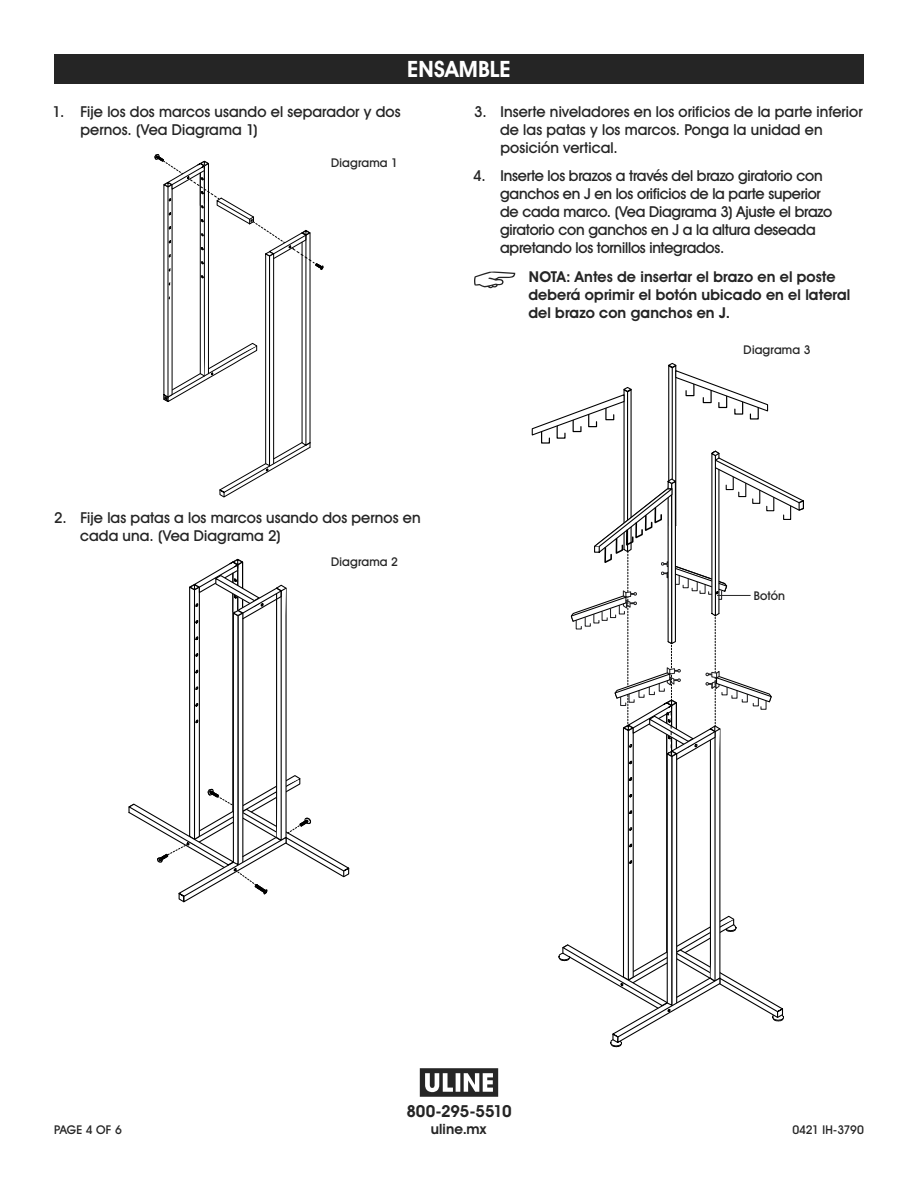
<style>
.page{position:relative;width:918px;height:1188px;background:#fff}
.page>*{position:absolute;margin:0;border:0;box-sizing:border-box;transform-origin:0 0}
.t1{font:700 22.5px "Uline Two Knine";letter-spacing:.01em;color:#fff}
.t2{font:700 16.5px "Uline Two Knine";letter-spacing:-.015em;color:#252525}
.t3{font:15px/18px "Uline Two Knine";letter-spacing:-.01em;color:#252525}
.t4{font:700 15px/18px "Uline Two Knine";letter-spacing:.005em;color:#252525}
.t5{font:700 14.25px "Uline Two Knine";letter-spacing:.01em;color:#252525}
.t6{font:12px "Uline Two Knine";letter-spacing:.015em;color:#252525}
.t7{font:12px "Uline Two Knine";letter-spacing:-.01em;color:#252525}
</style>
<div class="page">
<div style="left:54px;top:54px;width:810px;height:30px;background:#252525"></div>
<svg style="left:474px;top:271px;width:41px;height:17px"></svg>
<svg style="left:128px;top:558px;width:222px;height:345px"></svg>
<svg style="left:154px;top:154px;width:170px;height:344px"></svg>
<svg style="left:531px;top:362px;width:273px;height:686px"></svg>
<hr style="left:717px;top:595px;width:34px;height:1px;background:#252525">
<svg style="left:420px;top:1068px;width:78px;height:29px"></svg>
<h1 class="t1" style="left:407px;top:56px;width:105px">ENSAMBLE</h1>
<p class="t3" style="left:81px;top:102px;width:322px;text-indent:-28px">1. Fije los dos marcos usando el separador y dos pernos. (Vea Diagrama 1)</p>
<p class="t6" style="left:331px;top:155px;width:68px">Diagrama 1</p>
<p class="t3" style="left:500px;top:102px;width:364px;text-indent:-26px">3. Inserte niveladores en los orificios de la parte inferior de las patas y los marcos. Ponga la unidad en posición vertical.</p>
<p class="t3" style="left:500px;top:167px;width:334px;text-indent:-27px">4. Inserte los brazos a través del brazo giratorio con ganchos en J en los orificios de la parte superior de cada marco. (Vea Diagrama 3) Ajuste el brazo giratorio con ganchos en J a la altura deseada apretando los tornillos integrados.</p>
<p class="t4" style="left:528px;top:268px;width:324px">NOTA: Antes de insertar el brazo en el poste deberá oprimir el botón ubicado en el lateral del brazo con ganchos en J.</p>
<p class="t6" style="left:744px;top:342px;width:68px">Diagrama 3</p>
<p class="t3" style="left:80px;top:509px;width:342px;text-indent:-26px">2. Fije las patas a los marcos usando dos pernos en cada una. (Vea Diagrama 2)</p>
<p class="t6" style="left:331px;top:555px;width:68px">Diagrama 2</p>
<p class="t6" style="left:754px;top:588px;width:33px">Botón</p>
<p class="t2" style="left:406px;top:1101px;width:107px">800-295-5510</p>
<p class="t5" style="left:431px;top:1120px;width:57px">uline.mx</p>
<p class="t6" style="left:54px;top:1122px;width:69px">PAGE 4 OF 6</p>
<p class="t7" style="left:792px;top:1122px;width:73px">0421 IH-3790</p>
</div>
